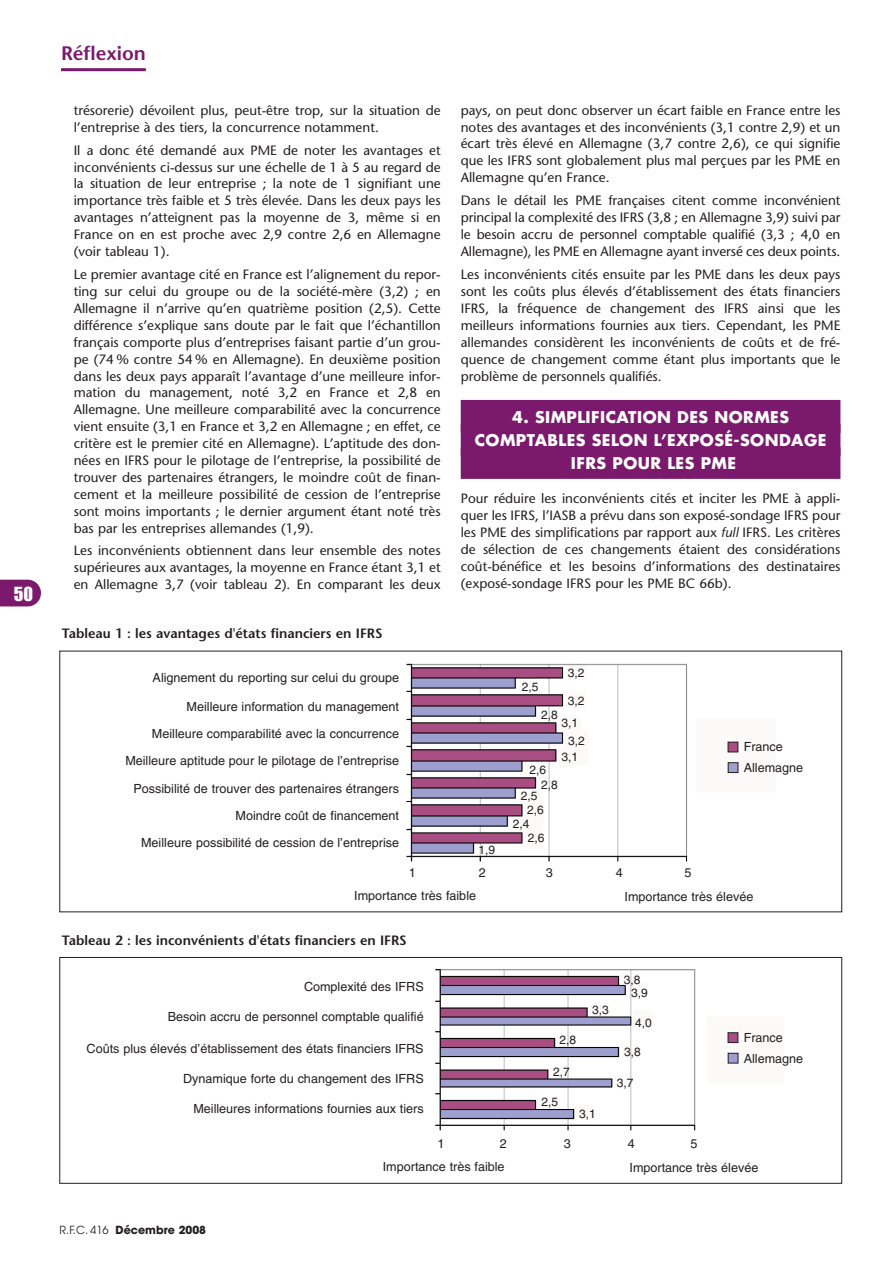
<style>
.page{position:relative;width:893px;height:1263px;background:#fff}
.page>*{position:absolute;margin:0;border:0;box-sizing:border-box;transform-origin:0 0}
.t1{font:600 19.5px "Stone Sans";color:#7b196d}
.t2{font:18px "Impact";color:#fff}
.t3{font:700 15.75px/23px "Futura";letter-spacing:.025em;color:#fff;text-align:center}
.t4{font:13.5px/17px "Stone Sans";color:#231f20;text-align:justify}
.t5{font:600 13.5px "Stone Sans";color:#231f20}
.t6{font:12.6px/27.3px "Helvetica";color:#231f20}
.t7{font:12px/22px "Helvetica";color:#231f20;text-align:center}
.t8{font:700 11.1px "Avant Garde";color:#231f20}
.s1{font-style:italic}
.s2{font-weight:400}
</style>
<div class="page">
<hr style="left:61px;top:68px;width:85px;height:3px;background:#7b196d">
<svg style="left:0;top:580px;width:41px;height:26px"></svg>
<div style="left:461px;top:400px;width:379px;height:33px;background:#7b196d"></div>
<div style="left:461px;top:424px;width:379px;height:32px;background:#7b196d"></div>
<div style="left:461px;top:447px;width:379px;height:32px;background:#7b196d"></div>
<img style="left:406px;top:663px;width:333px;height:199px">
<div style="left:728px;top:742px;width:10px;height:10px;background:#a84e82"></div>
<div style="left:728px;top:742px;width:10px;height:10px;border:1px solid #231f20"></div>
<div style="left:728px;top:763px;width:10px;height:9px;background:#9e9fce"></div>
<div style="left:728px;top:762px;width:10px;height:11px;border:1px solid #231f20"></div>
<img style="left:435px;top:969px;width:304px;height:162px">
<div style="left:60px;top:957px;width:782px;height:226px;border:1px solid #231f20"></div>
<div style="left:728px;top:1033px;width:10px;height:9px;background:#a84e82"></div>
<div style="left:728px;top:1032px;width:10px;height:11px;border:1px solid #231f20"></div>
<div style="left:728px;top:1053px;width:10px;height:10px;background:#9e9fce"></div>
<div style="left:728px;top:1053px;width:10px;height:10px;border:1px solid #231f20"></div>
<h2 class="t2" style="left:14px;top:588px;width:21px">50</h2>
<h1 class="t1" style="left:61px;top:45px;width:86px">Réflexion</h1>
<p class="t4" style="left:74px;top:103px;width:368px">trésorerie) dévoilent plus, peut-être trop, sur la situation de l’entreprise à des tiers, la concurrence notamment.</p>
<p class="t4" style="left:74px;top:143px;width:368px">Il a donc été demandé aux PME de noter les avantages et inconvénients ci-dessus sur une échelle de 1 à 5 au regard de la situation de leur entreprise ; la note de 1 signifiant une importance très faible et 5 très élevée. Dans les deux pays les avantages n’atteignent pas la moyenne de 3, même si en France on en est proche avec 2,9 contre 2,6 en Allemagne (voir tableau 1).</p>
<p class="t4" style="left:74px;top:267px;width:368px">Le premier avantage cité en France est l’alignement du repor&shy;ting sur celui du groupe ou de la société-mère (3,2) ; en Allemagne il n’arrive qu’en quatrième position (2,5). Cette différence s’explique sans doute par le fait que l’échantillon français comporte plus d’entreprises faisant partie d’un grou&shy;pe (74 % contre 54 % en Allemagne). En deuxième position dans les deux pays apparaît l’avantage d’une meilleure infor&shy;mation du management, noté 3,2 en France et 2,8 en Allemagne. Une meilleure comparabilité avec la concurrence vient ensuite (3,1 en France et 3,2 en Allemagne ; en effet, ce critère est le premier cité en Allemagne). L’aptitude des don&shy;nées en IFRS pour le pilotage de l’entreprise, la possibilité de trouver des partenaires étrangers, le moindre coût de finan&shy;cement et la meilleure possibilité de cession de l’entreprise sont moins importants ; le dernier argument étant noté très bas par les entreprises allemandes (1,9).</p>
<p class="t4" style="left:74px;top:544px;width:368px">Les inconvénients obtiennent dans leur ensemble des notes supérieures aux avantages, la moyenne en France étant 3,1 et en Allemagne 3,7 (voir tableau 2). En comparant les deux</p>
<p class="t5" style="left:62px;top:628px;width:322px">Tableau 1 : les avantages d'états financiers en IFRS</p>
<p class="t6" style="left:153px;top:665px;width:248px">Alignement du reporting sur celui du groupe</p>
<p class="t6" style="left:125px;top:694px;width:275px;text-align:right">Meilleure information du management<br>Meilleure comparabilité avec la concurrence Meilleure aptitude pour le pilotage de l’entreprise Possibilité de trouver des partenaires étrangers Moindre coût de financement<br>Meilleure possibilité de cession de l’entreprise</p>
<p class="t4" style="left:461px;top:103px;width:381px">pays, on peut donc observer un écart faible en France entre les notes des avantages et des inconvénients (3,1 contre 2,9) et un écart très élevé en Allemagne (3,7 contre 2,6), ce qui signifie que les IFRS sont globalement plus mal perçues par les PME en Allemagne qu’en France.</p>
<p class="t4" style="left:461px;top:193px;width:381px">Dans le détail les PME françaises citent comme inconvénient principal la complexité des IFRS (3,8 ; en Allemagne 3,9) suivi par le besoin accru de personnel comptable qualifié (3,3 ; 4,0 en Allemagne), les PME en Allemagne ayant inversé ces deux points.</p>
<p class="t4" style="left:461px;top:267px;width:381px">Les inconvénients cités ensuite par les PME dans les deux pays sont les coûts plus élevés d’établissement des états financiers IFRS, la fréquence de changement des IFRS ainsi que les meilleurs informations fournies aux tiers. Cependant, les PME allemandes considèrent les inconvénients de coûts et de fré&shy;quence de changement comme étant plus importants que le problème de personnels qualifiés.</p>
<p class="t3" style="left:475px;top:407px;width:353px">4. SIMPLIFICATION DES NORMES<br>COMPTABLES SELON L’EXPOSÉ-SONDAGE<br>IFRS POUR LES PME</p>
<p class="t4" style="left:461px;top:491px;width:381px">Pour réduire les inconvénients cités et inciter les PME à appli&shy;quer les IFRS, l’IASB a prévu dans son exposé-sondage IFRS pour les PME des simplifications par rapport aux <span class="s1">full</span> IFRS. Les critères de sélection de ces changements étaient des considérations coût-bénéfice et les besoins d’informations des destinataires (exposé-sondage IFRS pour les PME BC 66b).</p>
<p class="t7" style="left:479px;top:839px;width:18px">1,9</p>
<p class="t7" style="left:568px;top:663px;width:18px">3,2</p>
<p class="t7" style="left:561px;top:691px;width:25px">3,2<br>3,1</p>
<p class="t7" style="left:561px;top:734px;width:25px;line-height:16px">3,2<br>3,1</p>
<p class="t7" style="left:522px;top:676px;width:18px">2,5</p>
<p class="t7" style="left:541px;top:705px;width:18px">2,8</p>
<p class="t7" style="left:541px;top:763px;width:18px;line-height:15px;text-align:left;text-indent:-12px">2,6<br>2,8</p>
<p class="t7" style="left:521px;top:786px;width:18px">2,5</p>
<p class="t7" style="left:527px;top:800px;width:18px">2,6</p>
<p class="t7" style="left:513px;top:814px;width:18px">2,4</p>
<p class="t7" style="left:528px;top:827px;width:18px">2,6</p>
<p class="t6" style="left:744px;top:737px;width:61px;line-height:20.9px">France<br>Allemagne</p>
<p class="t6" style="left:409px;top:860px;width:9px">1</p>
<p class="t6" style="left:479px;top:860px;width:9px">2</p>
<p class="t6" style="left:546px;top:860px;width:9px">3</p>
<p class="t6" style="left:616px;top:860px;width:9px">4</p>
<p class="t6" style="left:684px;top:860px;width:9px">5</p>
<p class="t6" style="left:354px;top:883px;width:123px">Importance très faible</p>
<p class="t6" style="left:625px;top:884px;width:130px">Importance très élevée</p>
<p class="t5" style="left:62px;top:935px;width:346px">Tableau 2 : les inconvénients d'états financiers en IFRS</p>
<p class="t6" style="left:304px;top:974px;width:121px">Complexité des IFRS</p>
<p class="t6" style="left:168px;top:1004px;width:257px">Besoin accru de personnel comptable qualifié</p>
<p class="t6" style="left:87px;top:1036px;width:339px">Coûts plus élevés d’établissement des états financiers IFRS</p>
<p class="t6" style="left:183px;top:1066px;width:242px">Dynamique forte du changement des IFRS</p>
<p class="t6" style="left:193px;top:1096px;width:232px">Meilleures informations fournies aux tiers</p>
<p class="t7" style="left:559px;top:1030px;width:18px">2,8</p>
<p class="t7" style="left:553px;top:1062px;width:18px">2,7</p>
<p class="t7" style="left:541px;top:1092px;width:18px">2,5</p>
<p class="t7" style="left:592px;top:1000px;width:18px">3,3</p>
<p class="t7" style="left:579px;top:1104px;width:18px">3,1</p>
<p class="t7" style="left:624px;top:974px;width:25px;line-height:13px">3,8<br>3,9</p>
<p class="t7" style="left:635px;top:1012px;width:18px">4,0</p>
<p class="t7" style="left:624px;top:1041px;width:18px">3,8</p>
<p class="t7" style="left:617px;top:1072px;width:18px">3,7</p>
<p class="t6" style="left:437px;top:1131px;width:9px">1</p>
<p class="t6" style="left:500px;top:1131px;width:9px">2</p>
<p class="t6" style="left:564px;top:1131px;width:9px">3</p>
<p class="t6" style="left:628px;top:1131px;width:9px">4</p>
<p class="t6" style="left:690px;top:1131px;width:9px">5</p>
<p class="t6" style="left:744px;top:1028px;width:61px;line-height:20.9px">France<br>Allemagne</p>
<p class="t8" style="left:60px;top:1226px;width:148px"><span class="s2">R.F.C. 416</span> Décembre 2008</p>
<p class="t6" style="left:383px;top:1154px;width:123px">Importance très faible</p>
<p class="t6" style="left:629px;top:1155px;width:130px">Importance très élevée</p>
</div>
